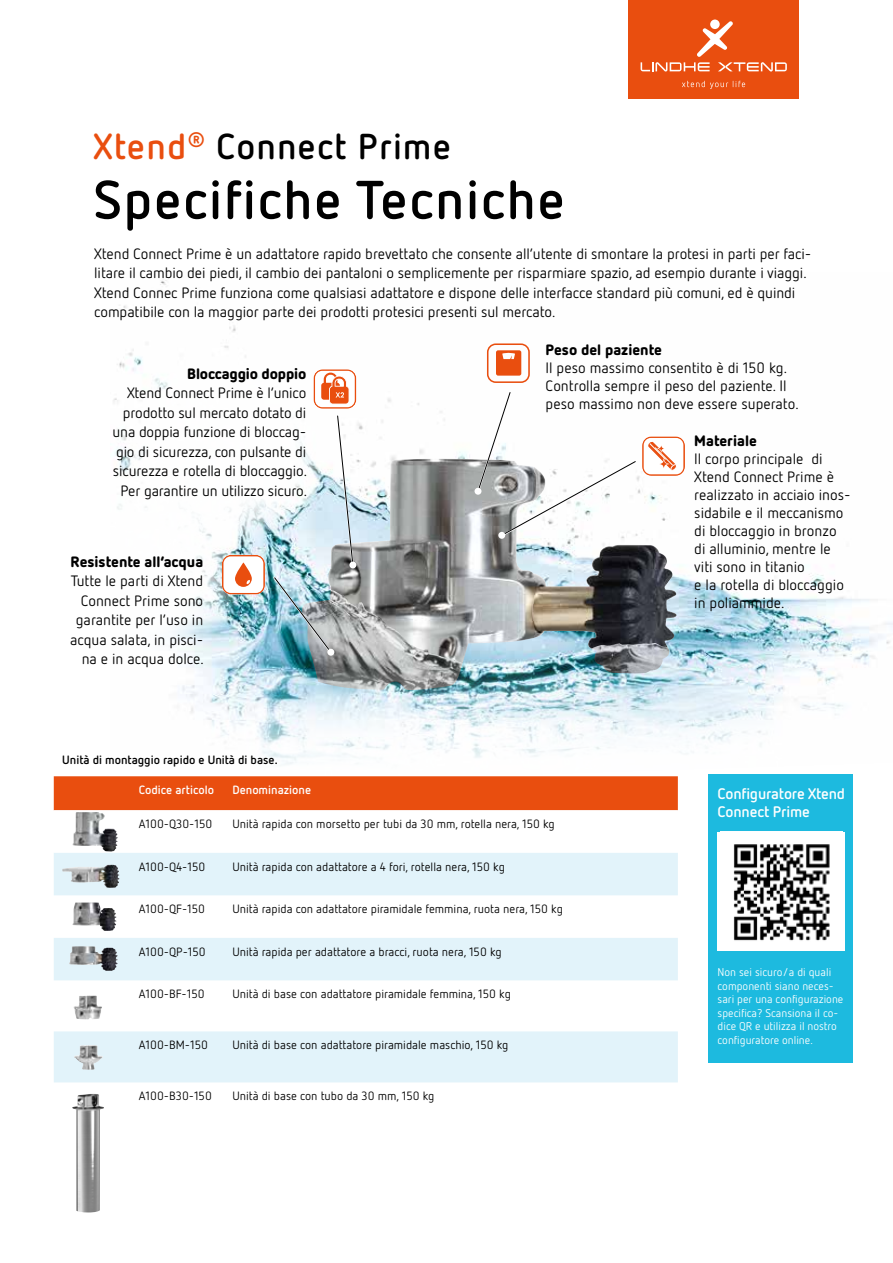
<style>
.page{position:relative;width:893px;height:1263px;background:#fff}
.page>*{position:absolute;margin:0;border:0;box-sizing:border-box;transform-origin:0 0}
.t1{font:700 54px "Netto OT";letter-spacing:.03em;color:#000}
.t2{font:700 36px "Netto OT";letter-spacing:.03em;color:#000}
.t3{font:700 15.3px/18.3px "Netto OT";letter-spacing:-.01em;color:#fff}
.t4{font:15px/19.5px "Netto OT";letter-spacing:-.005em;color:#000}
.t5{font:900 15px "Netto OT";color:#000}
.t6{font:12px "Netto OT";color:#000}
.t7{font:700 12px "Netto OT";color:#000}
.t8{font:700 12px "Netto OT";color:#fff}
.t9{font:11.25px/13.5px "Netto OT";color:#fff}
.s1{color:#e94e0f}
</style>
<div class="page">
<img style="left:302px;top:460px;width:174px;height:70px">
<img style="left:182px;top:530px;width:711px;height:235px">
<div style="left:629px;top:0;width:170px;height:98px;background:#e94e0f"></div>
<div style="left:710px;top:20px;width:10px;height:9px;background:#fff;border-radius:50%"></div>
<svg style="left:641px;top:21px;width:146px;height:51px"></svg>
<svg style="left:682px;top:81px;width:63px;height:8px"></svg>
<svg style="left:487px;top:343px;width:43px;height:40px"></svg>
<svg style="left:313px;top:369px;width:43px;height:198px"></svg>
<div style="left:349px;top:561px;width:7px;height:7px;background:#fff;border-radius:50%"></div>
<svg style="left:476px;top:392px;width:209px;height:146px"></svg>
<div style="left:475px;top:488px;width:6px;height:7px;background:#fff;border-radius:50%"></div>
<div style="left:35px;top:467px;width:209px;height:209px;background:#fff;border-radius:50%"></div>
<div style="left:104px;top:346px;width:209px;height:209px;background:#fff;border-radius:50%"></div>
<svg style="left:222px;top:555px;width:43px;height:39px"></svg>
<img style="left:272px;top:575px;width:61px;height:80px">
<div style="left:327px;top:649px;width:7px;height:7px;background:#fff;border-radius:50%"></div>
<div style="left:708px;top:774px;width:145px;height:289px;background:#1dbadf"></div>
<div style="left:718px;top:832px;width:127px;height:118px;background:#fff"></div>
<img style="left:733px;top:844px;width:97px;height:97px">
<svg style="left:54px;top:980px;width:624px;height:103px"></svg>
<div style="left:54px;top:1031px;width:624px;height:51px;background:#e2f3fa"></div>
<div style="left:54px;top:776px;width:624px;height:34px;background:#e94e0f"></div>
<svg style="left:54px;top:810px;width:624px;height:42px"></svg>
<svg style="left:54px;top:853px;width:624px;height:127px;fill:#e2f3fa"></svg>
<img style="left:72px;top:812px;width:46px;height:39px">
<img style="left:62px;top:865px;width:58px;height:23px">
<img style="left:72px;top:902px;width:45px;height:29px">
<img style="left:69px;top:946px;width:49px;height:25px">
<img style="left:74px;top:995px;width:28px;height:24px">
<img style="left:74px;top:1045px;width:29px;height:25px">
<img style="left:72px;top:1094px;width:32px;height:118px">
<h2 class="t2" style="left:94px;top:123px;width:359px"><span class="s1">Xtend</span><sup>®</sup> Connect Prime</h2>
<h1 class="t1" style="left:94px;top:166px;width:473px">Specifiche Tecniche</h1>
<p class="t4" style="left:94px;top:243px;width:718px">Xtend Connect Prime è un adattatore rapido brevettato che consente all’utente di smontare la protesi in parti per faci&shy;litare il cambio dei piedi, il cambio dei pantaloni o semplicemente per risparmiare spazio, ad esempio durante i viaggi.<br>Xtend Connec Prime funziona come qualsiasi adattatore e dispone delle interfacce standard più comuni, ed è quindi compatibile con la maggior parte dei prodotti protesici presenti sul mercato.</p>
<p class="t5" style="left:546px;top:340px;width:118px">Peso del paziente</p>
<p class="t4" style="left:546px;top:359px;width:255px;line-height:18px">Il peso massimo consentito è di 150 kg.<br>Controlla sempre il peso del paziente. Il peso massimo non deve essere superato.</p>
<p class="t5" style="left:694px;top:431px;width:64px">Materiale</p>
<p class="t4" style="left:694px;top:449px;width:158px;line-height:18px">Il corpo principale di<br>Xtend Connect Prime è realizzato in acciaio inos&shy;sidabile e il meccanismo di bloccaggio in bronzo di alluminio, mentre le viti sono in titanio<br>e la rotella di bloccaggio in poliammide.</p>
<p class="t5" style="left:187px;top:364px;width:121px">Bloccaggio doppio</p>
<p class="t4" style="left:113px;top:383px;width:196px;text-align:right">Xtend Connect Prime è l’unico prodotto sul mercato dotato di una doppia funzione di bloccag&shy;gio di sicurezza, con pulsante di sicurezza e rotella di bloccaggio.<br>Per garantire un utilizzo sicuro.</p>
<p class="t5" style="left:71px;top:551px;width:134px">Resistente all’acqua</p>
<p class="t4" style="left:70px;top:571px;width:135px;text-align:right">Tutte le parti di Xtend<br>Connect Prime sono garantite per l’uso in acqua salata, in pisci&shy;na e in acqua dolce.</p>
<p class="t7" style="left:62px;top:752px;width:217px">Unità di montaggio rapido e Unità di base.</p>
<p class="t8" style="left:139px;top:782px;width:77px">Codice articolo</p>
<p class="t8" style="left:232px;top:782px;width:80px">Denominazione</p>
<p class="t6" style="left:139px;top:816px;width:75px">A100-Q30-150</p>
<p class="t6" style="left:232px;top:816px;width:324px">Unità rapida con morsetto per tubi da 30 mm, rotella nera, 150 kg</p>
<p class="t6" style="left:139px;top:859px;width:68px">A100-Q4-150</p>
<p class="t6" style="left:232px;top:859px;width:274px">Unità rapida con adattatore a 4 fori, rotella nera, 150 kg</p>
<p class="t6" style="left:139px;top:902px;width:68px">A100-QF-150</p>
<p class="t6" style="left:232px;top:902px;width:332px">Unità rapida con adattatore piramidale femmina, ruota nera, 150 kg</p>
<p class="t6" style="left:139px;top:944px;width:68px">A100-QP-150</p>
<p class="t6" style="left:232px;top:944px;width:271px">Unità rapida per adattatore a bracci, ruota nera, 150 kg</p>
<p class="t6" style="left:139px;top:987px;width:67px">A100-BF-150</p>
<p class="t6" style="left:232px;top:987px;width:280px">Unità di base con adattatore piramidale femmina, 150 kg</p>
<p class="t6" style="left:139px;top:1038px;width:71px">A100-BM-150</p>
<p class="t6" style="left:232px;top:1038px;width:278px">Unità di base con adattatore piramidale maschio, 150 kg</p>
<p class="t6" style="left:139px;top:1089px;width:75px">A100-B30-150</p>
<p class="t6" style="left:232px;top:1089px;width:204px">Unità di base con tubo da 30 mm, 150 kg</p>
<p class="t3" style="left:718px;top:784px;width:129px">Configuratore Xtend<br>Connect Prime</p>
<p class="t9" style="left:718px;top:965px;width:127px">Non sei sicuro/a di quali componenti siano neces&shy;sari per una configurazione specifica? Scansiona il co&shy;dice QR e utilizza il nostro configuratore online.</p>
</div>
